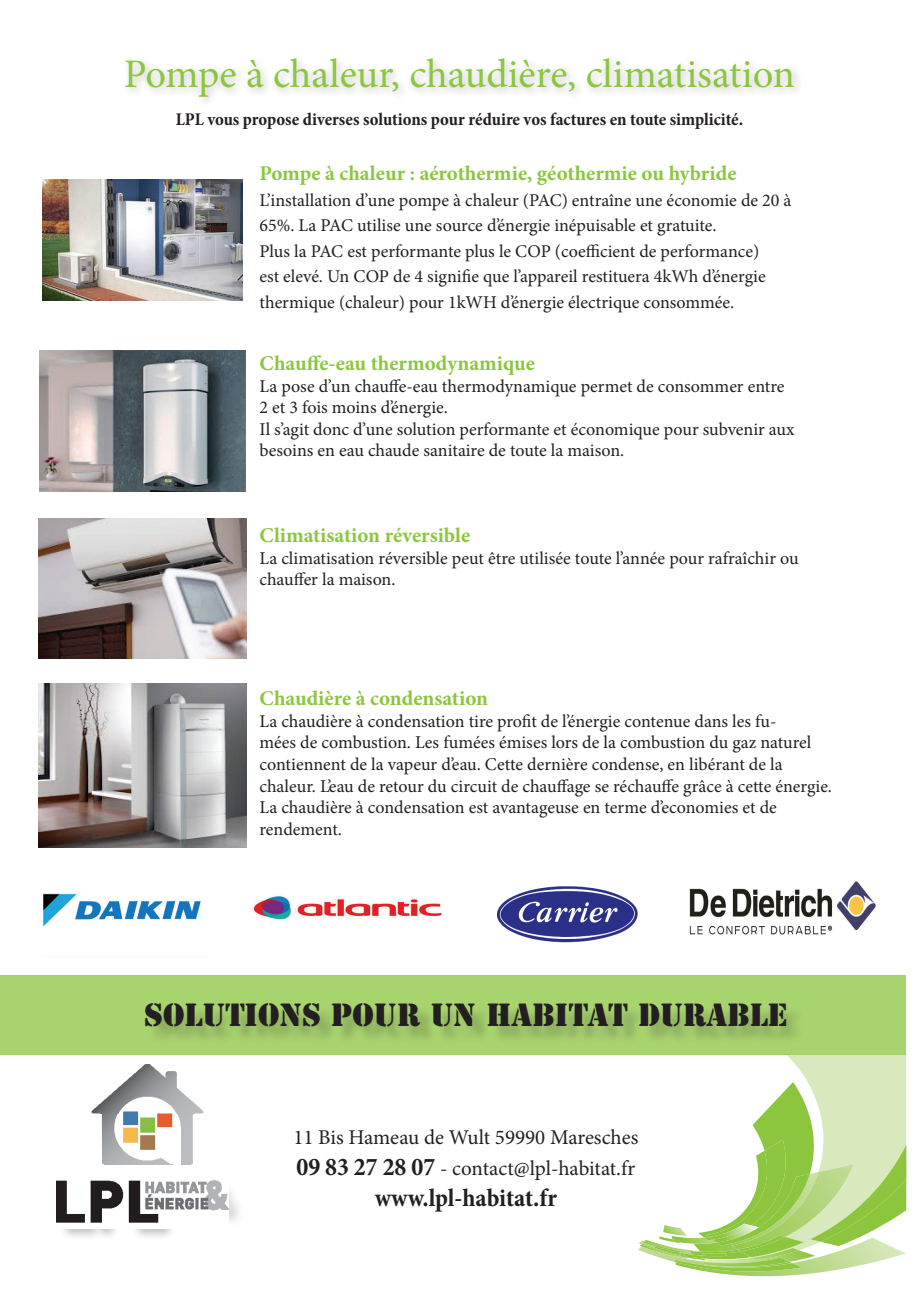
<style>
.page{position:relative;width:919px;height:1289px;background:#fff}
.page>*{position:absolute;margin:0;border:0;box-sizing:border-box;transform-origin:0 0}
.t1{font:40.5px "Minion Pro";color:#8bc63e}
.t2{font:30px "Stencil Std";color:#231f20}
.t3{font:700 condensed 25.5px "Minion Pro";letter-spacing:-.005em;color:#231f20}
.t4{font:700 21px "Minion Pro";color:#8bc63e}
.t5{font:21px/30.6px "Minion Pro";letter-spacing:-.005em;color:#231f20}
.t6{font:18px/21.6px "Minion Pro";color:#231f20}
.t7{font:700 condensed 18px "Minion Pro";letter-spacing:-.005em;color:#231f20}
.s1{font-weight:700;font-stretch:condensed;font-size:25.5px}
</style>
<div class="page">
<img style="left:704px;top:1259px;width:182px;height:17px">
<img style="left:638px;top:1247px;width:36px;height:15px">
<img style="left:674px;top:1259px;width:127px;height:12px">
<svg style="left:641px;top:1054px;width:265px;height:205px"></svg>
<img style="left:642px;top:1240px;width:38px;height:12px">
<img style="left:655px;top:1246px;width:25px;height:6px">
<div style="left:122px;top:53px;width:682px;height:55px;background:#231f20;opacity:.25"></div>
<div style="left:59px;top:1067px;width:187px;height:173px;background:#231f20;opacity:.3"></div>
<img style="left:57px;top:1064px;width:171px;height:163px">
<div style="left:0;top:974px;width:905px;height:80px;background:#a8d46e"></div>
<div style="left:148px;top:1005px;width:657px;height:40px;background:#231f20;opacity:.25"></div>
<img style="left:43px;top:179px;width:199px;height:121px">
<img style="left:40px;top:350px;width:205px;height:141px">
<img style="left:43px;top:893px;width:158px;height:34px">
<img style="left:250px;top:894px;width:192px;height:26px">
<img style="left:497px;top:886px;width:140px;height:56px">
<img style="left:689px;top:881px;width:187px;height:54px">
<img style="left:39px;top:518px;width:207px;height:141px">
<img style="left:39px;top:683px;width:207px;height:164px">
<h1 class="t1" style="left:124px;top:47px;width:672px">Pompe à chaleur, chaudière, climatisation</h1>
<p class="t7" style="left:176px;top:107px;width:569px">LPL vous propose diverses solutions pour réduire vos factures en toute simplicité.</p>
<p class="t4" style="left:259px;top:159px;width:478px">Pompe à chaleur : aérothermie, géothermie ou hybride</p>
<p class="t6" style="left:259px;top:187px;width:533px;line-height:25.5px">L’installation d’une pompe à chaleur (PAC) entraîne une économie de 20 à 65%. La PAC utilise une source d’énergie inépuisable et gratuite.<br>Plus la PAC est performante plus le COP (coefficient de performance)<br>est elevé. Un COP de 4 signifie que l’appareil restituera 4kWh d’énergie thermique (chaleur) pour 1kWH d’énergie électrique consommée.</p>
<p class="t4" style="left:259px;top:348px;width:277px">Chauffe-eau thermodynamique</p>
<p class="t6" style="left:259px;top:375px;width:536px">La pose d’un chauffe-eau thermodynamique permet de consommer entre 2 et 3 fois moins d’énergie.<br>Il s’agit donc d’une solution performante et économique pour subvenir aux besoins en eau chaude sanitaire de toute la maison.</p>
<p class="t4" style="left:259px;top:520px;width:212px">Climatisation réversible</p>
<p class="t6" style="left:259px;top:547px;width:540px">La climatisation réversible peut être utilisée toute l’année pour rafraîchir ou chauffer la maison.</p>
<p class="t4" style="left:259px;top:683px;width:230px">Chaudière à condensation</p>
<p class="t6" style="left:259px;top:710px;width:574px">La chaudière à condensation tire profit de l’énergie contenue dans les fu-<br>mées de combustion. Les fumées émises lors de la combustion du gaz naturel contiennent de la vapeur d’eau. Cette dernière condense, en libérant de la chaleur. L’eau de retour du circuit de chauffage se réchauffe grâce à cette énergie.<br>La chaudière à condensation est avantageuse en terme d’economies et de rendement.</p>
<h2 class="t2" style="left:144px;top:995px;width:645px">SOLUTIONS POUR UN HABITAT DURABLE</h2>
<p class="t5" style="left:293px;top:1122px;width:346px">11 Bis Hameau de Wult 59990 Maresches<br><span class="s1">09 83 27 28 07</span> - contact@lpl-habitat.fr</p>
<h3 class="t3" style="left:374px;top:1179px;width:184px">www.lpl-habitat.fr</h3>
</div>
